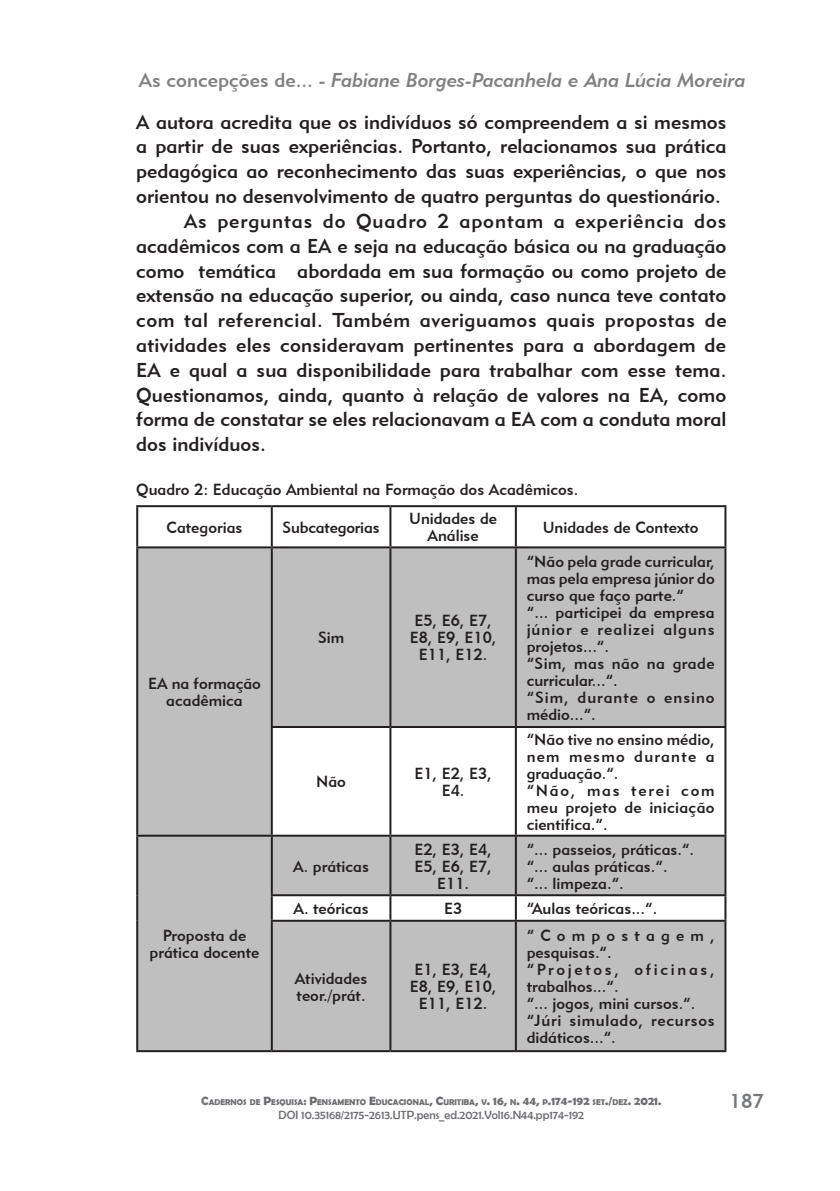
<style>
.page{position:relative;width:840px;height:1191px;background:#fff}
.page>*{position:absolute;margin:0;border:0;box-sizing:border-box;transform-origin:0 0}
.cad_pesq_corpo_do_te{font:20px/24.8px "Geometric 415 BT Medium A";color:#231f20;text-align:justify}
.t1{font:20px "Geometric 415 BT Medium Italic A";color:#808180}
.t2{font:20px "Geometric 415 BT Medium A";color:#76787b}
.cad_pesq_corpo_do_te-2{font:16px/17px "Geometric 415 BT Medium A";color:#231f20;text-align:center}
.cad_pesq_legenda{font:16px "Geometric 415 BT Medium A";color:#231f20}
.cad_pesq_corpo_do_te-3{font:16px/17px "Geometric 415 BT Medium A";letter-spacing:.04em;color:#231f20}
.cad_pesq_corpo_do_te-4{font:16px/17px "Geometric 415 BT Medium A";letter-spacing:.025em;color:#231f20}
.cad_pesq_corpo_do_te-5{font:16px/17px "Geometric 415 BT Medium A";letter-spacing:.165em;color:#231f20}
.cad_pesq_corpo_do_te-6{font:16px/17px "Geometric 415 BT Medium A";letter-spacing:.06em;color:#231f20}
.cad_pesq_corpo_do_te-7{font:16px/17px "Geometric 415 BT Medium A";letter-spacing:.385em;color:#231f20}
.t3{font:12px "Berlin Sans FB";color:#6c6d70}
.t4{font:700 8.4px "Berlin Sans FB Demi";color:#6c6d70}
.s1{font-family:"Geometric 415 BT Medium A"}
.s2{font-size:12px;color:#76787b}
.s3{font-size:12px}
</style>
<div class="page">
<svg style="left:138px;top:548px;width:586px;height:502px;fill:#c0bfbf"></svg>
<hr style="left:136px;top:505px;width:136px;height:2px;background:#231f20">
<hr style="left:272px;top:505px;width:118px;height:2px;background:#231f20">
<hr style="left:390px;top:505px;width:125px;height:2px;background:#231f20">
<hr style="left:515px;top:505px;width:211px;height:2px;background:#231f20">
<hr style="left:136px;top:546px;width:136px;height:2px;background:#231f20">
<hr style="left:272px;top:546px;width:118px;height:2px;background:#231f20">
<hr style="left:390px;top:546px;width:125px;height:2px;background:#231f20">
<hr style="left:515px;top:546px;width:211px;height:2px;background:#231f20">
<hr style="left:270px;top:726px;width:120px;height:2px;background:#231f20">
<hr style="left:390px;top:726px;width:125px;height:2px;background:#231f20">
<hr style="left:515px;top:726px;width:211px;height:2px;background:#231f20">
<hr style="left:136px;top:834px;width:136px;height:2px;background:#231f20">
<hr style="left:272px;top:834px;width:118px;height:2px;background:#231f20">
<hr style="left:390px;top:834px;width:125px;height:2px;background:#231f20">
<hr style="left:515px;top:834px;width:211px;height:2px;background:#231f20">
<hr style="left:270px;top:894px;width:120px;height:2px;background:#231f20">
<hr style="left:390px;top:894px;width:125px;height:2px;background:#231f20">
<hr style="left:515px;top:894px;width:211px;height:2px;background:#231f20">
<hr style="left:270px;top:919px;width:120px;height:2px;background:#231f20">
<hr style="left:390px;top:919px;width:125px;height:2px;background:#231f20">
<hr style="left:515px;top:919px;width:211px;height:2px;background:#231f20">
<hr style="left:136px;top:1050px;width:136px;height:2px;background:#231f20">
<hr style="left:272px;top:1050px;width:118px;height:2px;background:#231f20">
<hr style="left:390px;top:1050px;width:125px;height:2px;background:#231f20">
<hr style="left:515px;top:1050px;width:211px;height:2px;background:#231f20">
<hr style="left:136px;top:507px;width:2px;height:39px;background:#231f20">
<hr style="left:136px;top:548px;width:2px;height:179px;background:#231f20">
<hr style="left:136px;top:727px;width:2px;height:107px;background:#231f20">
<hr style="left:136px;top:836px;width:2px;height:59px;background:#231f20">
<hr style="left:136px;top:895px;width:2px;height:25px;background:#231f20">
<hr style="left:136px;top:920px;width:2px;height:130px;background:#231f20">
<hr style="left:270px;top:507px;width:2px;height:39px;background:#231f20">
<hr style="left:389px;top:507px;width:2px;height:39px;background:#231f20">
<hr style="left:514px;top:507px;width:2px;height:39px;background:#231f20">
<hr style="left:724px;top:507px;width:2px;height:39px;background:#231f20">
<hr style="left:270px;top:548px;width:2px;height:178px;background:#231f20">
<hr style="left:389px;top:548px;width:2px;height:178px;background:#231f20">
<hr style="left:514px;top:548px;width:2px;height:178px;background:#231f20">
<hr style="left:724px;top:548px;width:2px;height:178px;background:#231f20">
<hr style="left:270px;top:728px;width:2px;height:106px;background:#231f20">
<hr style="left:389px;top:728px;width:2px;height:106px;background:#231f20">
<hr style="left:514px;top:728px;width:2px;height:106px;background:#231f20">
<hr style="left:724px;top:728px;width:2px;height:106px;background:#231f20">
<hr style="left:270px;top:836px;width:2px;height:58px;background:#231f20">
<hr style="left:389px;top:836px;width:2px;height:58px;background:#231f20">
<hr style="left:514px;top:836px;width:2px;height:58px;background:#231f20">
<hr style="left:724px;top:836px;width:2px;height:58px;background:#231f20">
<hr style="left:270px;top:896px;width:2px;height:23px;background:#231f20">
<hr style="left:389px;top:896px;width:2px;height:23px;background:#231f20">
<hr style="left:514px;top:896px;width:2px;height:23px;background:#231f20">
<hr style="left:724px;top:896px;width:2px;height:23px;background:#231f20">
<hr style="left:270px;top:921px;width:2px;height:129px;background:#231f20">
<hr style="left:389px;top:921px;width:2px;height:129px;background:#231f20">
<hr style="left:514px;top:921px;width:2px;height:129px;background:#231f20">
<hr style="left:724px;top:921px;width:2px;height:129px;background:#231f20">
<p class="t1" style="left:139px;top:68px;width:608px"><span class="s1">As concepções de... -</span> Fabiane Borges-Pacanhela e Ana Lúcia Moreira</p>
<p class="cad_pesq_corpo_do_te" style="left:136px;top:109px;width:591px">A autora acredita que os indivíduos só compreendem a si mesmos a partir de suas experiências. Portanto, relacionamos sua prática pedagógica ao reconhecimento das suas experiências, o que nos orientou no desenvolvimento de quatro perguntas do questionário.</p>
<p class="cad_pesq_corpo_do_te" style="left:136px;top:208px;width:591px;text-indent:48px">As perguntas do Quadro 2 apontam a experiência dos acadêmicos com a EA e seja na educação básica ou na graduação como temática abordada em sua formação ou como projeto de extensão na educação superior, ou ainda, caso nunca teve contato com tal referencial. Também averiguamos quais propostas de atividades eles consideravam pertinentes para a abordagem de EA e qual a sua disponibilidade para trabalhar com esse tema.<br>Questionamos, ainda, quanto à relação de valores na EA, como forma de constatar se eles relacionavam a EA com a conduta moral dos indivíduos.</p>
<p class="cad_pesq_legenda" style="left:136px;top:480px;width:443px">Quadro 2: Educação Ambiental na Formação dos Acadêmicos.</p>
<p class="cad_pesq_corpo_do_te-2" style="left:166px;top:518px;width:77px">Categorias</p>
<p class="cad_pesq_corpo_do_te-2" style="left:282px;top:518px;width:98px">Subcategorias</p>
<p class="cad_pesq_corpo_do_te-2" style="left:409px;top:510px;width:89px">Unidades de<br>Análise</p>
<p class="cad_pesq_corpo_do_te-2" style="left:542px;top:518px;width:157px">Unidades de Contexto</p>
<p class="cad_pesq_corpo_do_te-2" style="left:148px;top:675px;width:114px">EA na formação acadêmica</p>
<p class="cad_pesq_corpo_do_te-2" style="left:149px;top:926px;width:111px">Proposta de prática docente</p>
<p class="cad_pesq_corpo_do_te-2" style="left:318px;top:629px;width:28px">Sim</p>
<p class="cad_pesq_corpo_do_te-2" style="left:409px;top:612px;width:88px">E5, E6, E7,<br>E8, E9, E10,<br>E11, E12.</p>
<p class="cad_pesq_corpo_do_te-2" style="left:316px;top:773px;width:31px">Não</p>
<p class="cad_pesq_corpo_do_te-2" style="left:414px;top:764px;width:79px">E1, E2, E3,<br>E4.</p>
<p class="cad_pesq_corpo_do_te-2" style="left:526px;top:552px;width:189px;text-align:justify">“Não pela grade curricular, mas pela empresa júnior do curso que faço parte.”</p>
<p class="cad_pesq_corpo_do_te-2" style="left:526px;top:603px;width:189px;text-align:justify">“... participei da empresa júnior e realizei alguns projetos...”.</p>
<p class="cad_pesq_corpo_do_te-4" style="left:526px;top:654px;width:189px">“Sim, mas não na grade curricular...”.</p>
<p class="cad_pesq_corpo_do_te-6" style="left:526px;top:688px;width:189px">“Sim, durante o ensino médio...”.</p>
<p class="cad_pesq_corpo_do_te-2" style="left:526px;top:730px;width:189px;text-align:justify">“Não tive no ensino médio, nem mesmo durante a graduação.”.</p>
<p class="cad_pesq_corpo_do_te-2" style="left:526px;top:781px;width:189px;text-align:justify">“Não, mas terei com meu projeto de iniciação cientifica.”.</p>
<p class="cad_pesq_corpo_do_te-2" style="left:293px;top:857px;width:77px">A. práticas</p>
<p class="cad_pesq_corpo_do_te-2" style="left:414px;top:840px;width:79px">E2, E3, E4,<br>E5, E6, E7,<br>E11.</p>
<p class="cad_pesq_corpo_do_te-2" style="left:526px;top:840px;width:169px">“... passeios, práticas.”.</p>
<p class="cad_pesq_corpo_do_te-2" style="left:526px;top:857px;width:142px">“... aulas práticas.”.</p>
<p class="cad_pesq_corpo_do_te-2" style="left:526px;top:874px;width:99px">“... limpeza.”.</p>
<p class="cad_pesq_corpo_do_te-2" style="left:293px;top:899px;width:77px">A. teóricas</p>
<p class="cad_pesq_corpo_do_te-2" style="left:444px;top:899px;width:20px">E3</p>
<p class="cad_pesq_corpo_do_te-2" style="left:526px;top:899px;width:132px">“Aulas teóricas...”.</p>
<p class="cad_pesq_corpo_do_te-2" style="left:294px;top:969px;width:74px;text-align:left">Atividades teor./prát.</p>
<p class="cad_pesq_corpo_do_te-2" style="left:409px;top:960px;width:88px">E1, E3, E4,<br>E8, E9, E10,<br>E11, E12.</p>
<p class="cad_pesq_corpo_do_te-7" style="left:526px;top:926px;width:189px">“Compostagem, pesquisas.”.</p>
<p class="cad_pesq_corpo_do_te-5" style="left:526px;top:960px;width:189px">“Projetos, oficinas, trabalhos...”.</p>
<p class="cad_pesq_corpo_do_te-2" style="left:526px;top:994px;width:170px">“... jogos, mini cursos.”.</p>
<p class="cad_pesq_corpo_do_te-3" style="left:526px;top:1011px;width:189px">“Júri simulado, recursos didáticos...”.</p>
<p class="t4" style="left:201px;top:1096px;width:461px"><span class="s2">C</span>ADERNOS DE <span class="s3">P</span>ESQUISA<span class="s3">: P</span>ENSAMENTO <span class="s3">E</span>DUCACIONAL<span class="s3">, C</span>URITIBA<span class="s3">,</span> V<span class="s3">. 16,</span> N<span class="s3">. 44,</span> P<span class="s3">.174-192</span> SET<span class="s3">./</span>DEZ<span class="s3">. 2021.</span></p>
<p class="t3" style="left:278px;top:1108px;width:307px">DOI 10.35168/2175-2613.UTP.pens_ed.2021.Vol16.N44.pp174-192</p>
<p class="t2" style="left:729px;top:1088px;width:36px">187</p>
</div>
